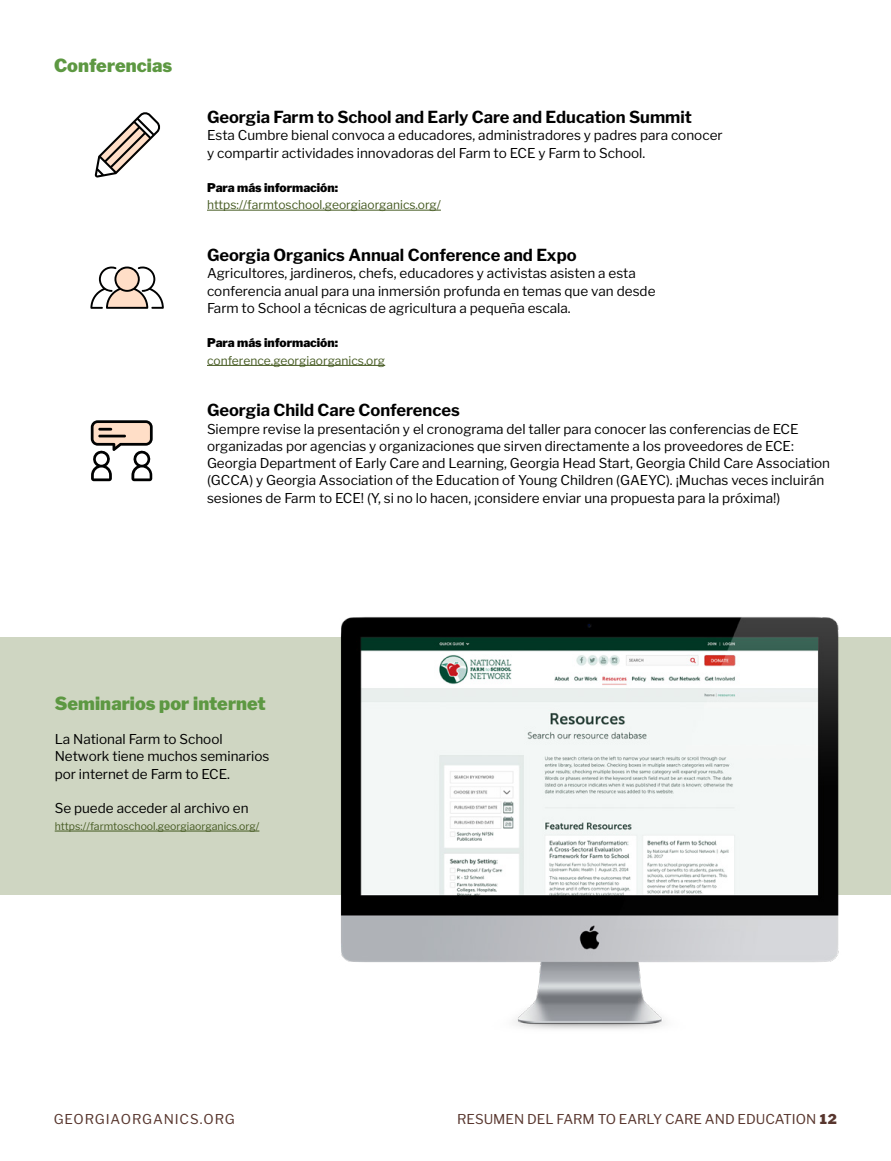
<style>
.page{position:relative;width:891px;height:1161px;background:#fff}
.page>*{position:absolute;margin:0;border:0;box-sizing:border-box;transform-origin:0 0}
.t1{font:900 18px "Libre Franklin";letter-spacing:.005em;color:#5d9842}
.t2{font:700 16.5px "Libre Franklin";color:#000}
.t3{font:13.5px/17.2px "Libre Franklin";color:#000}
.t4{font:13.5px "Libre Franklin";color:#58362e}
.t5{font:13.5px "Libre Franklin";letter-spacing:.06em;color:#58362e}
.t6{font:12px "Libre Franklin";color:#455a21}
.t7{font:900 12px "Libre Franklin";color:#000}
.t8{font:10.5px "Libre Franklin";color:#455a21}
.s1{font-weight:900}
</style>
<div class="page">
<div style="left:0;top:637px;width:891px;height:257px;background:#cfd6c2"></div>
<hr style="left:55px;top:831px;width:204px;height:1px;background:#455a21">
<img style="left:290px;top:617px;width:601px;height:412px">
<hr style="left:207px;top:210px;width:234px;height:1px;background:#455a21">
<hr style="left:207px;top:365px;width:178px;height:1px;background:#455a21">
<svg style="left:95px;top:112px;width:66px;height:66px"></svg>
<svg style="left:91px;top:420px;width:62px;height:61px"></svg>
<hr style="left:98px;top:428px;width:14px;height:3px;background:#000101">
<hr style="left:98px;top:435px;width:28px;height:2px;background:#000101">
<svg style="left:90px;top:267px;width:74px;height:42px"></svg>
<h1 class="t1" style="left:54px;top:54px;width:120px">Conferencias</h1>
<p class="t2" style="left:207px;top:107px;width:486px">Georgia Farm to School and Early Care and Education Summit</p>
<p class="t3" style="left:207px;top:127px;width:517px">Esta Cumbre bienal convoca a educadores, administradores y padres para conocer y compartir actividades innovadoras del Farm to ECE y Farm to School.</p>
<p class="t7" style="left:207px;top:180px;width:133px">Para más información:</p>
<p class="t6" style="left:207px;top:198px;width:235px">https://farmtoschool.georgiaorganics.org/</p>
<p class="t2" style="left:207px;top:245px;width:371px">Georgia Organics Annual Conference and Expo</p>
<p class="t3" style="left:207px;top:265px;width:450px">Agricultores, jardineros, chefs, educadores y activistas asisten a esta conferencia anual para una inmersión profunda en temas que van desde<br>Farm to School a técnicas de agricultura a pequeña escala.</p>
<p class="t7" style="left:207px;top:336px;width:133px">Para más información:</p>
<p class="t6" style="left:207px;top:353px;width:180px">conference.georgiaorganics.org</p>
<p class="t2" style="left:207px;top:400px;width:254px">Georgia Child Care Conferences</p>
<p class="t3" style="left:207px;top:420px;width:625px">Siempre revise la presentación y el cronograma del taller para conocer las conferencias de ECE organizadas por agencias y organizaciones que sirven directamente a los proveedores de ECE:<br>Georgia Department of Early Care and Learning, Georgia Head Start, Georgia Child Care Association (GCCA) y Georgia Association of the Education of Young Children (GAEYC). ¡Muchas veces incluirán sesiones de Farm to ECE! (Y, si no lo hacen, ¡considere enviar una propuesta para la próxima!)</p>
<h1 class="t1" style="left:55px;top:692px;width:213px">Seminarios por internet</h1>
<p class="t3" style="left:55px;top:730px;width:216px">La National Farm to School<br>Network tiene muchos seminarios por internet de Farm to ECE.</p>
<p class="t3" style="left:55px;top:799px;width:195px">Se puede acceder al archivo en</p>
<p class="t8" style="left:55px;top:820px;width:206px">https://farmtoschool.georgiaorganics.org/</p>
<p class="t5" style="left:54px;top:1110px;width:183px">GEORGIAORGANICS.ORG</p>
<p class="t4" style="left:457px;top:1110px;width:381px">RESUMEN DEL FARM TO EARLY CARE AND EDUCATION <span class="s1">12</span></p>
</div>
